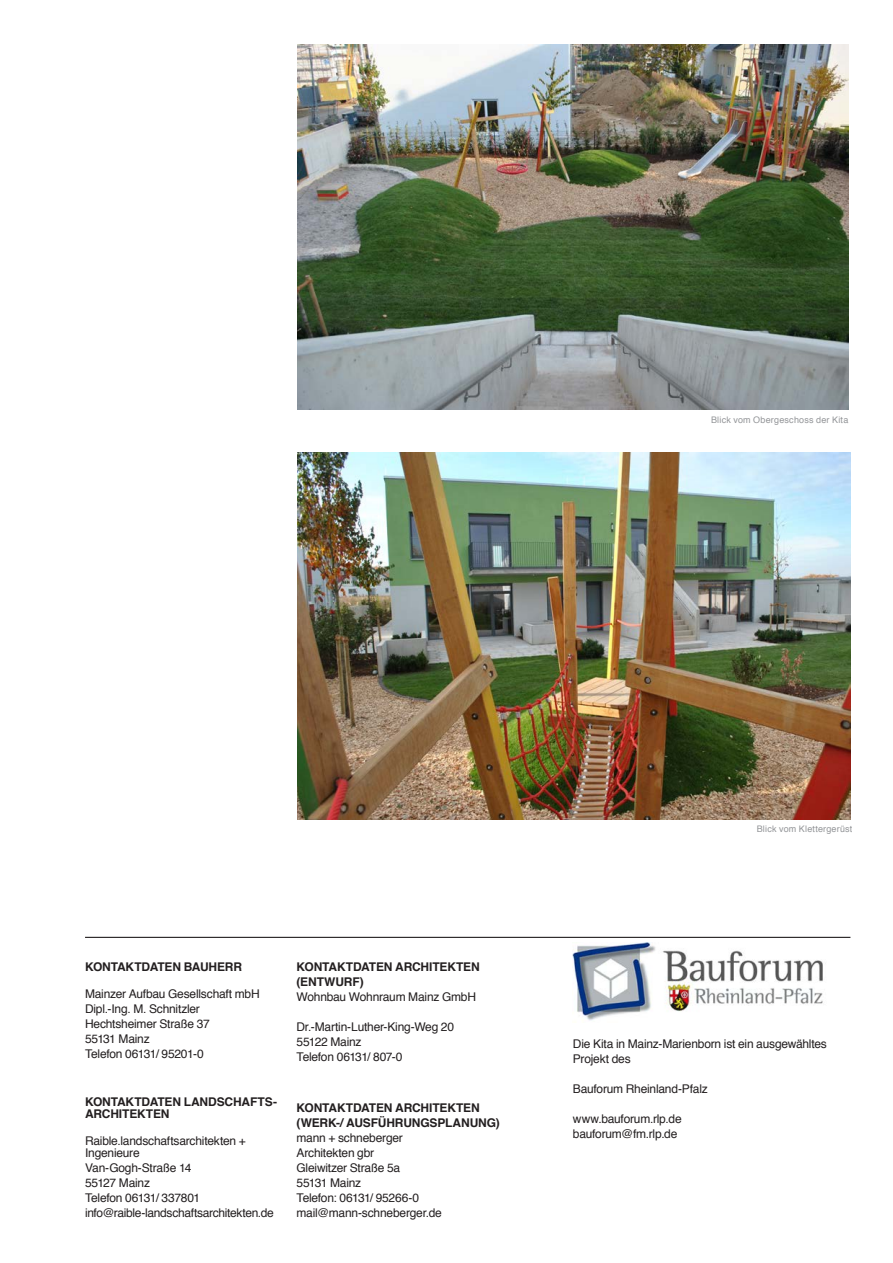
<style>
.page{position:relative;width:893px;height:1263px;background:#fff}
.page>*{position:absolute;margin:0;border:0;box-sizing:border-box;transform-origin:0 0}
.t1{font:12px/15px "Helvetica";letter-spacing:-.02em;color:#231f20}
.t2{font:700 12px/12px "Helvetica";letter-spacing:-.015em;color:#231f20}
.t3{font:9px "Helvetica";letter-spacing:.025em;color:#939598}
</style>
<div class="page">
<img style="left:298px;top:44px;width:550px;height:366px">
<img style="left:298px;top:453px;width:552px;height:366px">
<hr style="left:85px;top:937px;width:765px;height:1px;background:#231f20">
<img style="left:573px;top:942px;width:250px;height:79px">
<p class="t3" style="left:711px;top:412px;width:139px">Blick vom Obergeschoss der Kita</p>
<p class="t2" style="left:85px;top:960px;width:159px">KONTAKTDATEN BAUHERR</p>
<p class="t1" style="left:85px;top:986px;width:176px">Mainzer Aufbau Gesellschaft mbH</p>
<p class="t1" style="left:85px;top:1001px;width:116px">Dipl.-Ing. M. Schnitzler</p>
<p class="t1" style="left:85px;top:1016px;width:126px">Hechtsheimer Straße 37</p>
<p class="t1" style="left:85px;top:1031px;width:66px">55131 Mainz</p>
<p class="t1" style="left:85px;top:1046px;width:120px">Telefon 06131/ 95201-0</p>
<p class="t2" style="left:85px;top:1095px;width:193px">KONTAKTDATEN LANDSCHAFTS-<br>ARCHITEKTEN</p>
<p class="t1" style="left:85px;top:1135px;width:162px;line-height:12px">Raible.landschaftsarchitekten +<br>Ingenieure</p>
<p class="t1" style="left:85px;top:1160px;width:108px">Van-Gogh-Straße 14</p>
<p class="t1" style="left:85px;top:1175px;width:66px">55127 Mainz</p>
<p class="t1" style="left:85px;top:1190px;width:117px">Telefon 06131/ 337801</p>
<p class="t1" style="left:85px;top:1205px;width:190px">info@raible-landschaftsarchitekten.de</p>
<p class="t2" style="left:297px;top:960px;width:185px">KONTAKTDATEN ARCHITEKTEN</p>
<p class="t2" style="left:297px;top:975px;width:69px">(ENTWURF)</p>
<p class="t1" style="left:297px;top:989px;width:181px">Wohnbau Wohnraum Mainz GmbH</p>
<p class="t1" style="left:297px;top:1019px;width:159px">Dr.-Martin-Luther-King-Weg 20</p>
<p class="t1" style="left:297px;top:1034px;width:67px">55122 Mainz</p>
<p class="t1" style="left:297px;top:1049px;width:107px">Telefon 06131/ 807-0</p>
<p class="t2" style="left:297px;top:1101px;width:185px">KONTAKTDATEN ARCHITEKTEN</p>
<p class="t2" style="left:297px;top:1116px;width:205px">(WERK-/ AUSFÜHRUNGSPLANUNG)</p>
<p class="t1" style="left:297px;top:1130px;width:108px">mann + schneberger</p>
<p class="t1" style="left:297px;top:1145px;width:79px">Architekten gbr</p>
<p class="t1" style="left:297px;top:1160px;width:105px">Gleiwitzer Straße 5a</p>
<p class="t1" style="left:297px;top:1175px;width:66px">55131 Mainz</p>
<p class="t1" style="left:297px;top:1190px;width:124px">Telefon: 06131/ 95266-0</p>
<p class="t1" style="left:297px;top:1205px;width:147px">mail@mann-schneberger.de</p>
<p class="t3" style="left:757px;top:822px;width:97px">Blick vom Klettergerüst</p>
<p class="t1" style="left:573px;top:1037px;width:255px">Die Kita in Mainz-Marienborn ist ein ausgewähltes<br>Projekt des</p>
<p class="t1" style="left:573px;top:1082px;width:136px">Bauforum Rheinland-Pfalz</p>
<p class="t1" style="left:573px;top:1112px;width:110px">www.bauforum.rlp.de</p>
<p class="t1" style="left:573px;top:1127px;width:106px">bauforum@fm.rlp.de</p>
</div>
